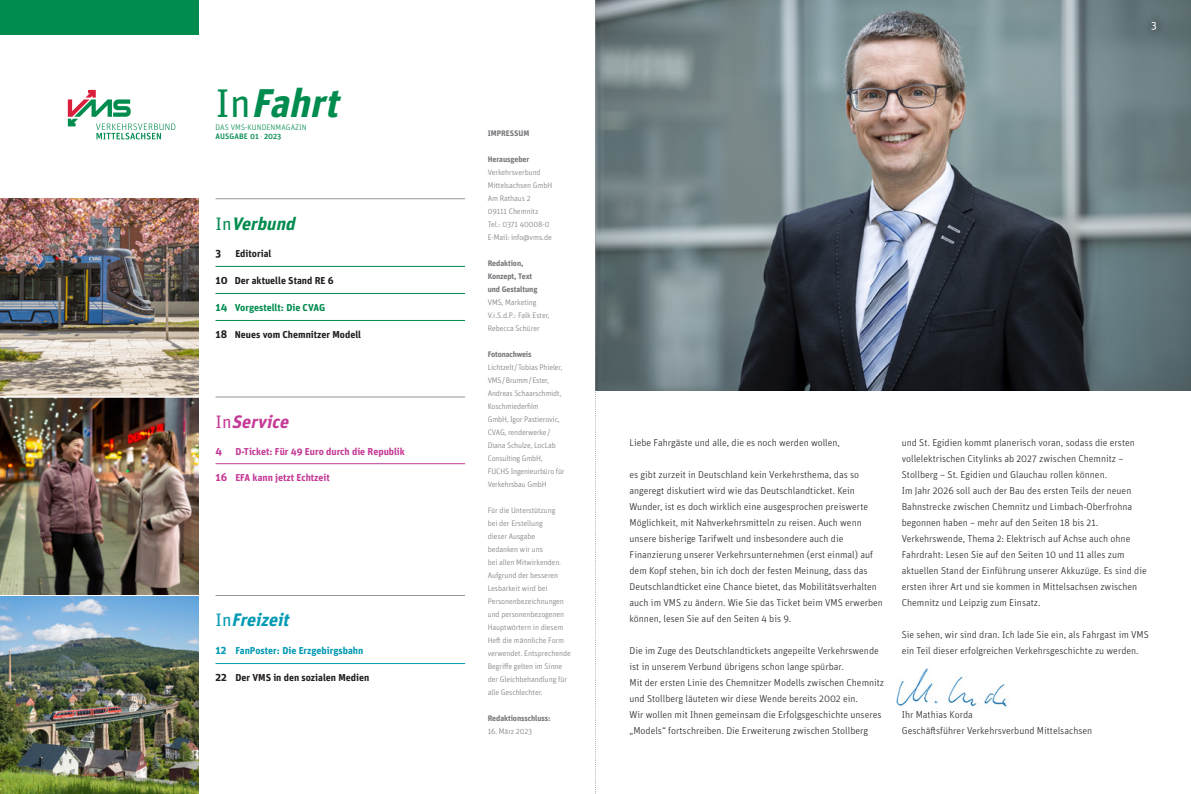
<style>
.page{position:relative;width:1191px;height:794px;background:#fff}
.page>*{position:absolute;margin:0;border:0;box-sizing:border-box;transform-origin:0 0}
.t1{font:italic 700 40px "Unit OT";color:#008c4e}
.t2{font:italic 700 18px "Unit OT";color:#029ab3}
.t3{font:italic 700 18px "Unit OT";color:#008c4e}
.t4{font:italic 700 18px "Unit OT";color:#c53b96}
.t5{font:700 11px "Unit OT";color:#231f20}
.t6{font:11px "Unit OT";color:#fff}
.t7{font:300 10px/16px "Unit OT";color:#231f20}
.t8{font:700 10px "Unit OT";color:#231f20}
.t9{font:700 10px "Unit OT";color:#c53b96}
.t10{font:700 10px "Unit OT";color:#029ab3}
.t11{font:700 10px "Unit OT";color:#008c4e}
.t12{font:300 8px/13px "Unit OT";letter-spacing:-.01em;color:#76787b}
.t13{font:700 8px/13px "Unit OT";letter-spacing:-.01em;color:#76787b}
.t14{font:300 8px "Unit OT";letter-spacing:.01em;color:#008c4e}
.t15{font:500 8px "Unit OT";letter-spacing:.005em;color:#008c4e}
.s1{font-weight:400;font-style:normal}
.s2{font-size:11px}
</style>
<div class="page">
<img style="left:0;top:198px;width:198px;height:596px">
<img style="left:596px;top:0;width:595px;height:390px">
<img style="left:896px;top:668px;width:111px;height:39px">
<div style="left:0;top:0;width:198px;height:34px;background:#008c4e"></div>
<hr style="left:215px;top:198px;width:250px;height:1px;background:#939598">
<hr style="left:215px;top:397px;width:250px;height:1px;background:#939598">
<hr style="left:215px;top:595px;width:250px;height:1px;background:#939598">
<hr style="left:215px;top:266px;width:250px;height:1px;background:#008c4e">
<hr style="left:215px;top:293px;width:250px;height:1px;background:#008c4e">
<hr style="left:215px;top:320px;width:250px;height:1px;background:#008c4e">
<svg style="left:68px;top:90px;width:107px;height:49px"></svg>
<hr style="left:0;top:397px;width:207px;height:1px;background:#fff">
<hr style="left:0;top:595px;width:207px;height:1px;background:#fff">
<hr style="left:215px;top:463px;width:250px;height:1px;background:#c53b96">
<hr style="left:215px;top:663px;width:250px;height:1px;background:#029ab3">
<div style="left:1143px;top:12px;width:22px;height:26px;background:#5e6f73"></div>
<svg style="left:595px;top:0;width:1px;height:794px"></svg>
<h1 class="t1" style="left:215px;top:77px;width:135px"><span class="s1">I n</span> Fahrt</h1>
<p class="t14" style="left:215px;top:123px;width:93px">DAS VMS-KUNDENMAGAZIN</p>
<p class="t15" style="left:215px;top:131px;width:67px">AUSGABE 01 . 2023</p>
<h2 class="t3" style="left:215px;top:212px;width:85px"><span class="s1">I n</span> Verbund</h2>
<p class="t5" style="left:215px;top:246px;width:7px">3</p>
<p class="t8" style="left:235px;top:247px;width:38px">Editorial</p>
<p class="t8" style="left:215px;top:274px;width:120px"><span class="s2">10</span> Der aktuelle Stand RE 6</p>
<p class="t11" style="left:215px;top:301px;width:111px"><span class="s2">14</span> Vorgestellt: Die CVAG</p>
<p class="t8" style="left:215px;top:328px;width:147px"><span class="s2">18</span> Neues vom Chemnitzer Modell</p>
<h2 class="t4" style="left:215px;top:410px;width:79px"><span class="s1">I n</span> Service</h2>
<p class="t9" style="left:215px;top:445px;width:191px"><span class="s2">4</span> D-Ticket: Für 49 Euro durch die Republik</p>
<p class="t9" style="left:215px;top:471px;width:116px"><span class="s2">16</span> EFA kann jetzt Echtzeit</p>
<h2 class="t2" style="left:215px;top:608px;width:79px"><span class="s1">I n</span> Freizeit</h2>
<p class="t10" style="left:215px;top:644px;width:149px"><span class="s2">12</span> FanPoster: Die Erzgebirgsbahn</p>
<p class="t8" style="left:215px;top:671px;width:155px"><span class="s2">22</span> Der VMS in den sozialen Medien</p>
<p class="t13" style="left:488px;top:127px;width:43px">IMPRESSUM</p>
<p class="t13" style="left:488px;top:153px;width:43px">Herausgeber</p>
<p class="t12" style="left:488px;top:166px;width:66px">Verkehrsverbund<br>Mittelsachsen GmbH<br>Am Rathaus 2<br>09111 Chemnitz<br>Tel.: 0371 40008-0<br>E-Mail: info@vms.de</p>
<p class="t13" style="left:488px;top:257px;width:51px">Redaktion,<br>Konzept, Text und Gestaltung</p>
<p class="t12" style="left:488px;top:296px;width:63px">VMS, Marketing<br>V.i.S.d.P.: Falk Ester,<br>Rebecca Schürer</p>
<p class="t13" style="left:488px;top:348px;width:45px">Fotonachweis</p>
<p class="t12" style="left:488px;top:361px;width:78px">Lichtzelt/Tobias Phieler,<br>VMS/Brumm/Ester,<br>Andreas Schaarschmidt,<br>Koschmiederfilm<br>GmbH, Igor Pastierovic,<br>CVAG, renderwerke/<br>Diana Schulze, LocLab<br>Consulting GmbH,<br>FUCHS Ingenieurbüro für<br>Verkehrsbau GmbH</p>
<p class="t12" style="left:488px;top:504px;width:85px">Für die Unterstützung<br>bei der Erstellung<br>dieser Ausgabe<br>bedanken wir uns<br>bei allen Mitwirkenden.<br>Aufgrund der besseren<br>Lesbarkeit wird bei<br>Personenbezeichnungen und personenbezogenen<br>Hauptwörtern in diesem<br>Heft die männliche Form verwendet. Entsprechende<br>Begriffe gelten im Sinne der Gleichbehandlung für alle Geschlechter.</p>
<p class="t13" style="left:488px;top:712px;width:65px">Redaktionsschluss:</p>
<p class="t12" style="left:488px;top:725px;width:46px">16. März 2023</p>
<p class="t6" style="left:1151px;top:18px;width:7px">3</p>
<p class="t7" style="left:629px;top:435px;width:212px">Liebe Fahrgäste und alle, die es noch werden wollen,</p>
<p class="t7" style="left:629px;top:467px;width:255px">es gibt zurzeit in Deutschland kein Verkehrsthema, das so angeregt diskutiert wird wie das Deutschlandticket. Kein Wunder, ist es doch wirklich eine ausgesprochen preiswerte Möglichkeit, mit Nahverkehrsmitteln zu reisen. Auch wenn unsere bisherige Tarifwelt und insbesondere auch die Finanzierung unserer Verkehrsunternehmen (erst einmal) auf dem Kopf stehen, bin ich doch der festen Meinung, dass das Deutschlandticket eine Chance bietet, das Mobilitätsverhalten auch im VMS zu ändern. Wie Sie das Ticket beim VMS erwerben können, lesen Sie auf den Seiten 4 bis 9.</p>
<p class="t7" style="left:629px;top:643px;width:256px">Die im Zuge des Deutschlandtickets angepeilte Verkehrswende ist in unserem Verbund übrigens schon lange spürbar.<br>Mit der ersten Linie des Chemnitzer Modells zwischen Chemnitz und Stollberg läuteten wir diese Wende bereits 2002 ein.<br>Wir wollen mit Ihnen gemeinsam die Erfolgsgeschichte unseres „Models“ fortschreiben. Die Erweiterung zwischen Stollberg</p>
<p class="t7" style="left:901px;top:435px;width:246px">und St. Egidien kommt planerisch voran, sodass die ersten vollelektrischen Citylinks ab 2027 zwischen Chemnitz – Stollberg – St. Egidien und Glauchau rollen können.<br>Im Jahr 2026 soll auch der Bau des ersten Teils der neuen Bahnstrecke zwischen Chemnitz und Limbach-Oberfrohna begonnen haben – mehr auf den Seiten 18 bis 21.<br>Verkehrswende, Thema 2: Elektrisch auf Achse auch ohne Fahrdraht: Lesen Sie auf den Seiten 10 und 11 alles zum aktuellen Stand der Einführung unserer Akkuzüge. Es sind die ersten ihrer Art und sie kommen in Mittelsachsen zwischen Chemnitz und Leipzig zum Einsatz.</p>
<p class="t7" style="left:901px;top:627px;width:249px">Sie sehen, wir sind dran. Ich lade Sie ein, als Fahrgast im VMS ein Teil dieser erfolgreichen Verkehrsgeschichte zu werden.</p>
<p class="t7" style="left:901px;top:707px;width:192px">Ihr Mathias Korda<br>Geschäftsführer Verkehrsverbund Mittelsachsen</p>
</div>
